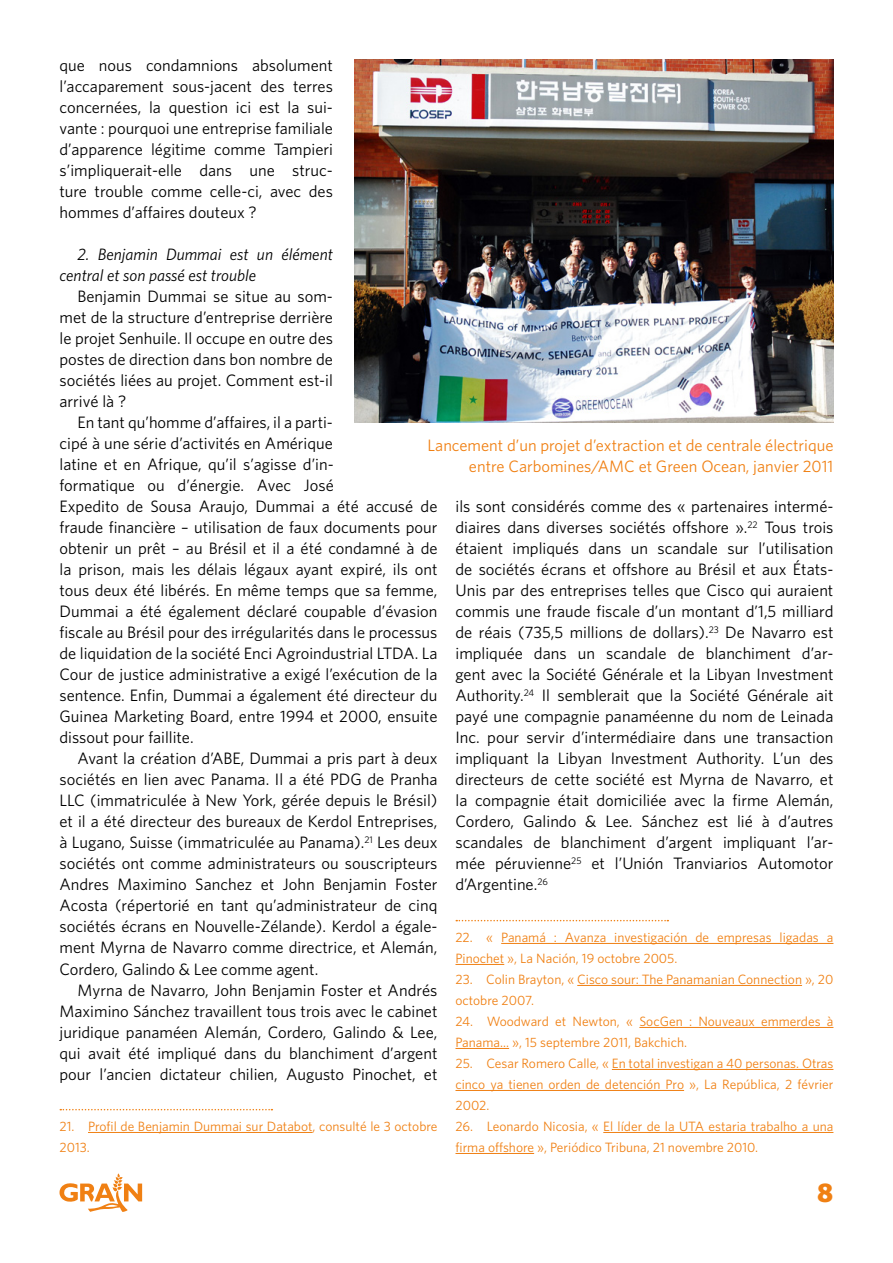
<style>
.page{position:relative;width:893px;height:1263px;background:#fff}
.page>*{position:absolute;margin:0;border:0;box-sizing:border-box;transform-origin:0 0}
.t1{font:900 27px "Whitney";color:#f08013}
.t2{font:16.5px/21px "Whitney";color:#000;text-align:justify}
.t3{font:16.5px/21px "Whitney";color:#f08013;text-align:right}
.t4{font:italic 16.5px/21px "Whitney";color:#000}
.t5{font:13.5px/21px "Whitney";color:#f08013}
</style>
<div class="page">
<svg style="left:60px;top:1173px;width:82px;height:39px"></svg>
<svg style="left:60px;top:1109px;width:212px;height:1px"></svg>
<hr style="left:88px;top:1132px;width:225px;height:1px;background:#f08013">
<svg style="left:456px;top:920px;width:212px;height:1px"></svg>
<hr style="left:501px;top:943px;width:332px;height:1px;background:#f08013">
<hr style="left:455px;top:964px;width:49px;height:1px;background:#f08013">
<hr style="left:577px;top:985px;width:225px;height:1px;background:#f08013">
<hr style="left:639px;top:1027px;width:194px;height:1px;background:#f08013">
<hr style="left:455px;top:1048px;width:54px;height:1px;background:#f08013">
<hr style="left:612px;top:1069px;width:221px;height:1px;background:#f08013">
<hr style="left:455px;top:1090px;width:229px;height:1px;background:#f08013">
<hr style="left:603px;top:1132px;width:230px;height:1px;background:#f08013">
<hr style="left:455px;top:1153px;width:79px;height:1px;background:#f08013">
<img style="left:354px;top:60px;width:479px;height:362px">
<p class="t2" style="left:60px;top:55px;width:275px">que nous condamnions absolument l’accaparement sous-jacent des terres concernées, la question ici est la sui&shy;vante : pourquoi une entreprise familiale d’apparence légitime comme Tampieri s’impliquerait-elle dans une struc&shy;ture trouble comme celle-ci, avec des hommes d’affaires douteux ?</p>
<p class="t4" style="left:60px;top:244px;width:275px;text-indent:18px">2. Benjamin Dummai est un élément central et son passé est trouble</p>
<p class="t2" style="left:60px;top:286px;width:275px;text-indent:18px">Benjamin Dummai se situe au som&shy;met de la structure d’entreprise derrière le projet Senhuile. Il occupe en outre des postes de direction dans bon nombre de sociétés liées au projet. Comment est-il arrivé là ?</p>
<p class="t2" style="left:60px;top:412px;width:379px;text-align:left;text-indent:18px">En tant qu’homme d’affaires, il a parti-<br>cipé à une série d’activités en Amérique<br>latine et en Afrique, qu’il s’agisse d’in-<br>formatique ou d’énergie. Avec José<br>Expedito de Sousa Araujo, Dummai a été accusé de fraude financière – utilisation de faux documents pour obtenir un prêt – au Brésil et il a été condamné à de la prison, mais les délais légaux ayant expiré, ils ont tous deux été libérés. En même temps que sa femme, Dummai a été également déclaré coupable d’évasion fiscale au Brésil pour des irrégularités dans le processus de liquidation de la société Enci Agroindustrial LTDA. La Cour de justice administrative a exigé l’exécution de la sentence. Enfin, Dummai a également été directeur du Guinea Marketing Board, entre 1994 et 2000, ensuite dissout pour faillite.</p>
<p class="t2" style="left:60px;top:748px;width:379px;text-indent:18px">Avant la création d’ABE, Dummai a pris part à deux sociétés en lien avec Panama. Il a été PDG de Pranha LLC (immatriculée à New York, gérée depuis le Brésil) et il a été directeur des bureaux de Kerdol Entreprises, à Lugano, Suisse (immatriculée au Panama).<sup>21</sup> Les deux sociétés ont comme administrateurs ou souscripteurs Andres Maximino Sanchez et John Benjamin Foster Acosta (répertorié en tant qu’administrateur de cinq sociétés écrans en Nouvelle-Zélande). Kerdol a égale&shy;ment Myrna de Navarro comme directrice, et Alemán, Cordero, Galindo &amp; Lee comme agent.</p>
<p class="t2" style="left:60px;top:979px;width:379px;text-indent:18px">Myrna de Navarro, John Benjamin Foster et Andrés Maximino Sánchez travaillent tous trois avec le cabinet juridique panaméen Alemán, Cordero, Galindo &amp; Lee, qui avait été impliqué dans du blanchiment d’argent pour l’ancien dictateur chilien, Augusto Pinochet, et</p>
<p class="t5" style="left:60px;top:1115px;width:379px">21. Profil de Benjamin Dummai sur Databot, consulté le 3 octobre<br>2013.</p>
<p class="t3" style="left:428px;top:435px;width:407px">Lancement d’un projet d’extraction et de centrale électrique entre Carbomines/AMC et Green Ocean, janvier 2011</p>
<p class="t2" style="left:455px;top:496px;width:379px">ils sont considérés comme des « partenaires intermé&shy;diaires dans diverses sociétés offshore ».<sup>22</sup> Tous trois étaient impliqués dans un scandale sur l’utilisation de sociétés écrans et offshore au Brésil et aux États-Unis par des entreprises telles que Cisco qui auraient commis une fraude fiscale d’un montant d’1,5 milliard de réais (735,5 millions de dollars).<sup>23</sup> De Navarro est impliquée dans un scandale de blanchiment d’ar&shy;gent avec la Société Générale et la Libyan Investment Authority.<sup>24</sup> Il semblerait que la Société Générale ait payé une compagnie panaméenne du nom de Leinada Inc. pour servir d’intermédiaire dans une transaction impliquant la Libyan Investment Authority. L’un des directeurs de cette société est Myrna de Navarro, et la compagnie était domiciliée avec la firme Alemán, Cordero, Galindo &amp; Lee. Sánchez est lié à d’autres scandales de blanchiment d’argent impliquant l’ar&shy;mée péruvienne<sup>25</sup> et l’Unión Tranviarios Automotor d’Argentine.<sup>26</sup></p>
<p class="t5" style="left:455px;top:926px;width:379px">22. « Panamá : Avanza investigación de empresas ligadas a<br>Pinochet », La Nación, 19 octobre 2005.</p>
<p class="t5" style="left:455px;top:968px;width:379px">23. Colin Brayton, « Cisco sour: The Panamanian Connection », 20 octobre 2007.</p>
<p class="t5" style="left:455px;top:1010px;width:379px">24. Woodward et Newton, « SocGen : Nouveaux emmerdes à<br>Panama... », 15 septembre 2011, Bakchich.</p>
<p class="t5" style="left:455px;top:1052px;width:379px;text-align:justify">25. Cesar Romero Calle, « En total investigan a 40 personas. Otras cinco ya tienen orden de detención Pro », La República, 2 février 2002.</p>
<p class="t5" style="left:455px;top:1115px;width:379px">26. Leonardo Nicosia, « El líder de la UTA estaria trabalho a una firma offshore », Periódico Tribuna, 21 novembre 2010.</p>
<h1 class="t1" style="left:817px;top:1176px;width:18px">8</h1>
</div>
